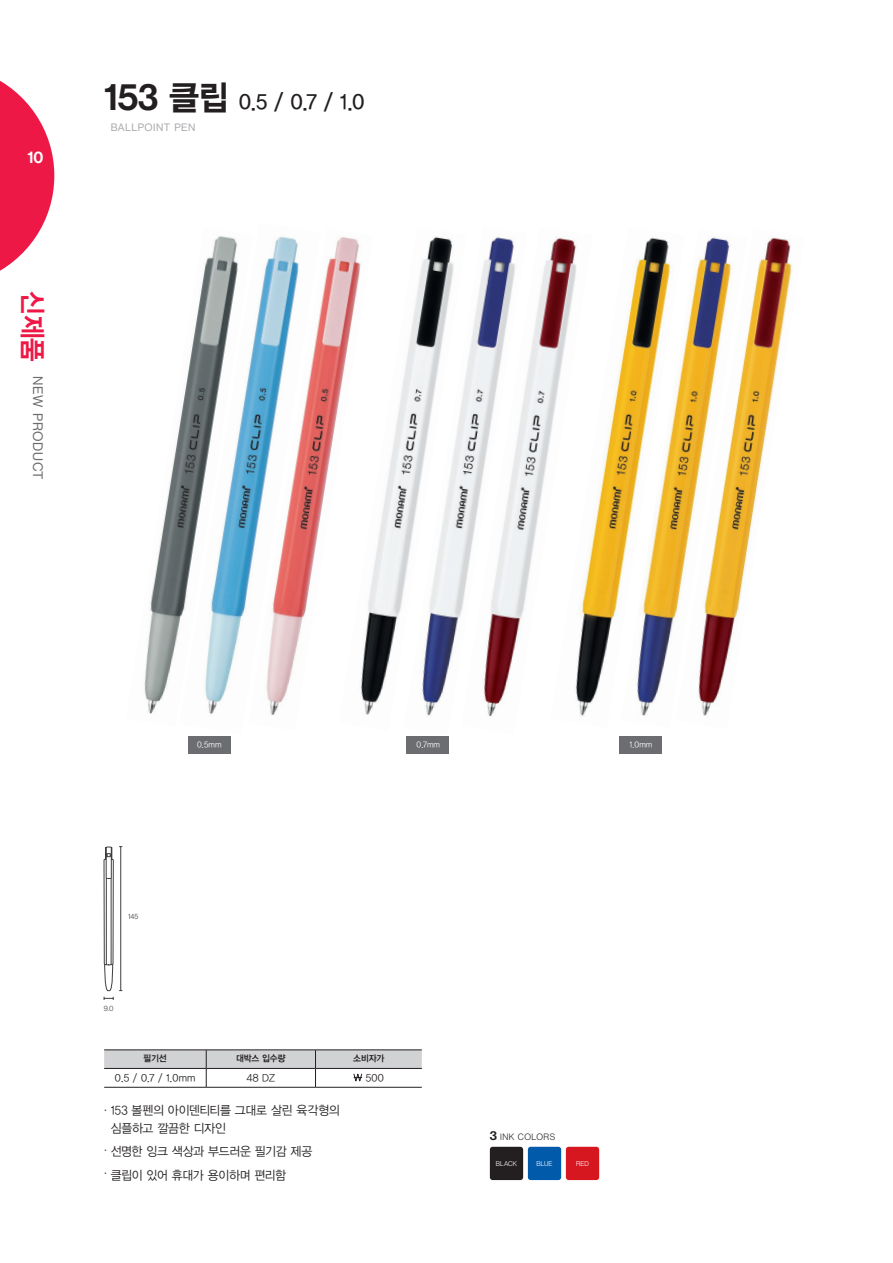
<style>
.page{position:relative;width:893px;height:1263px;background:#fff}
.page>*{position:absolute;margin:0;border:0;box-sizing:border-box;transform-origin:0 0}
.t1{font:37.5px "N Haas Grotesk DS Pro 65 Md";color:#231f20;scale:.95 1}
.t2{font:21px "YDVYGO13";color:#231f20}
.t3{font:16.5px "N Haas Grotesk DS Pro 65 Md";color:#fff;scale:.95 1}
.t4{font:13.5px "N Haas Grotesk DS Pro 55 Rg";letter-spacing:.045em;color:#6c6d70}
.t5{font:12.45px/17.2px "YDVYGO12";letter-spacing:-.02em;color:#231f20;scale:.95 1}
.t6{font:10.5px "YDVYGO12";letter-spacing:.015em;color:#231f20}
.t7{font:10.5px "N Haas Grotesk DS Pro 55 Rg";letter-spacing:.045em;color:#a8a9ad}
.t8{font:9px "YDVYGO14";letter-spacing:-.015em;color:#231f20;scale:.95 1}
.t9{font:9px "N Haas Grotesk DS Pro 45 Lt";letter-spacing:.05em;color:#231f20}
.t10{font:8.25px "YDVYGO12";letter-spacing:.01em;color:#fff}
.t11{font:7.5px "N Haas Grotesk DS Pro 45 Lt";color:#3e3e3f}
.t12{font:6.75px "N Haas Grotesk DS Pro 45 Lt";letter-spacing:.015em;color:#fff}
.s1{font-family:"YDVYGO14";font-size:27px;color:#ed1845}
.s2{font-family:"YDVYGO15";font-size:34.5px}
.s3{font-family:"N Haas Grotesk DS Pro 65 Md";font-size:12.75px}
</style>
<div class="page">
<svg style="left:0;top:80px;width:54px;height:191px"></svg>
<hr style="left:104px;top:1049px;width:102px;height:1px;background:#231f20">
<hr style="left:206px;top:1049px;width:109px;height:1px;background:#231f20">
<hr style="left:315px;top:1049px;width:107px;height:1px;background:#231f20">
<hr style="left:104px;top:1087px;width:102px;height:1px;background:#231f20">
<hr style="left:206px;top:1087px;width:109px;height:1px;background:#231f20">
<hr style="left:315px;top:1087px;width:107px;height:1px;background:#231f20">
<svg style="left:104px;top:1050px;width:318px;height:37px"></svg>
<div style="left:407px;top:737px;width:42px;height:17px;background:#6c6d70"></div>
<div style="left:619px;top:737px;width:43px;height:17px;background:#6c6d70"></div>
<div style="left:188px;top:737px;width:42px;height:17px;background:#6c6d70"></div>
<div style="left:490px;top:1147px;width:33px;height:33px;background:#231f20;border-radius:3px"></div>
<div style="left:528px;top:1147px;width:33px;height:33px;background:#015aaa;border-radius:3px"></div>
<div style="left:566px;top:1147px;width:33px;height:33px;background:#d7171f;border-radius:3px"></div>
<img style="left:321px;top:240px;width:17px;height:272px">
<img style="left:144px;top:423px;width:36px;height:291px">
<img style="left:180px;top:236px;width:141px;height:479px">
<img style="left:527px;top:260px;width:23px;height:326px">
<img style="left:338px;top:237px;width:66px;height:478px">
<img style="left:404px;top:236px;width:123px;height:480px">
<img style="left:747px;top:237px;width:46px;height:316px">
<img style="left:550px;top:237px;width:71px;height:479px">
<img style="left:621px;top:237px;width:126px;height:479px">
<svg style="left:104px;top:997px;width:10px;height:3px"></svg>
<svg style="left:104px;top:846px;width:18px;height:145px"></svg>
<h3 class="t3" style="left:27px;top:148px;width:18px">10</h3>
<p class="t4" style="left:45px;top:291px;width:190px;rotate:90deg"><span class="s1">신제품</span> NEW PRODUCT</p>
<h1 class="t1" style="left:104px;top:76px;width:133px">153 <span class="s2">클립</span></h1>
<p class="t7" style="left:111px;top:121px;width:86px">BALLPOINT PEN</p>
<h2 class="t2" style="left:239px;top:90px;width:127px">0.5 / 0.7 / 1.0</h2>
<p class="t10" style="left:197px;top:740px;width:26px">0.5mm</p>
<p class="t10" style="left:417px;top:740px;width:25px">0.7mm</p>
<p class="t10" style="left:629px;top:740px;width:25px">1.0mm</p>
<p class="t11" style="left:128px;top:912px;width:12px">145</p>
<p class="t11" style="left:104px;top:1004px;width:11px">9.0</p>
<p class="t8" style="left:144px;top:1053px;width:26px">필기선</p>
<p class="t8" style="left:236px;top:1053px;width:53px">대박스 입수량</p>
<p class="t8" style="left:353px;top:1053px;width:34px">소비자가</p>
<p class="t6" style="left:115px;top:1071px;width:82px">0.5 / 0.7 / 1.0mm</p>
<p class="t6" style="left:247px;top:1071px;width:29px">48 DZ</p>
<p class="t6" style="left:366px;top:1071px;width:20px">500</p>
<p class="t5" style="left:111px;top:1102px;width:242px;text-indent:-7px">· 153 볼펜의 아이덴티티를 그대로 살린 육각형의 심플하고 깔끔한 디자인</p>
<p class="t5" style="left:104px;top:1140px;width:220px;line-height:23.5px">· 선명한 잉크 색상과 부드러운 필기감 제공 · 클립이 있어 휴대가 용이하며 편리함</p>
<p class="t9" style="left:490px;top:1132px;width:67px"><span class="s3">3</span> INK COLORS</p>
<p class="t12" style="left:496px;top:1160px;width:23px">BLACK</p>
<p class="t12" style="left:536px;top:1160px;width:18px">BLUE</p>
<p class="t12" style="left:576px;top:1160px;width:14px">RED</p>
</div>
